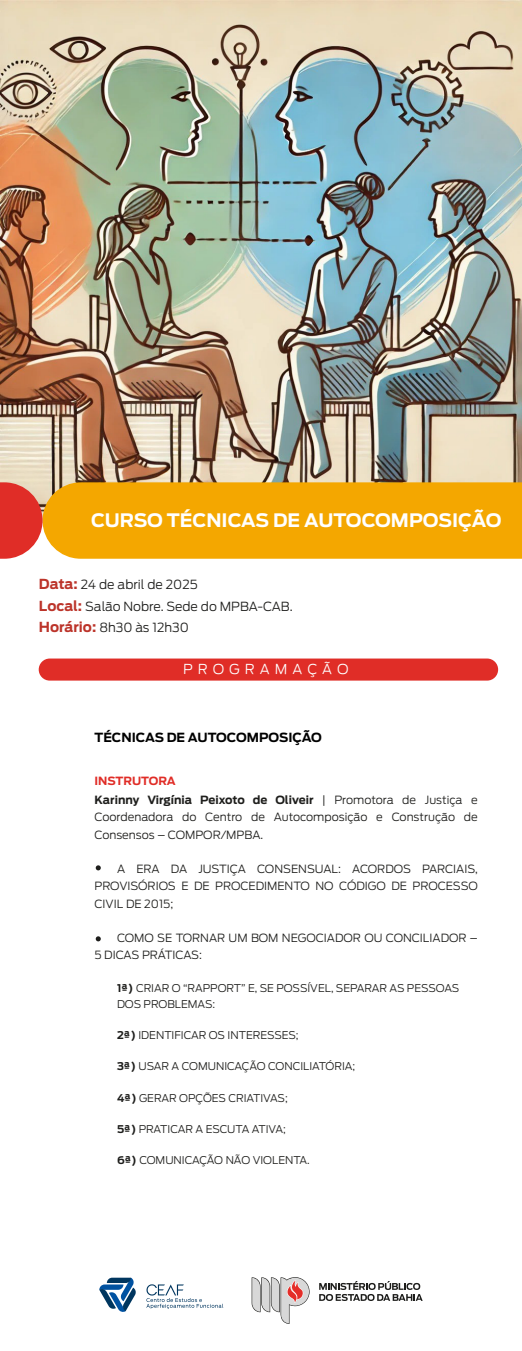
<style>
.page{position:relative;width:522px;height:1351px;background:#fff}
.page>*{position:absolute;margin:0;border:0;box-sizing:border-box;transform-origin:0 0}
.t1{font:700 18.44px "Antenna";letter-spacing:-.005em;color:#fff}
.t2{font:300 13.75px "Antenna";color:#fff}
.t3{font:700 12.56px "Antenna";color:#000}
.t4{font:300 12.5px/21.5px "Antenna";color:#1e1e1c}
.t5{font:300 11.25px/17.2px "Antenna";color:#1e1e1c;text-align:justify}
.t6{font:700 11.25px "Antenna";color:#e02d27}
.t7{font:300 10.62px/15.6px "Antenna";color:#1e1e1c}
.s1{font-weight:700;font-size:13.75px;color:#bc342a}
.s2{font-weight:700}
</style>
<div class="page">
<img style="left:0;top:0;width:522px;height:482px">
<div style="left:43px;top:482px;width:479px;height:77px;background:#f4a700"></div>
<svg style="left:0;top:482px;width:43px;height:77px;background:#e3544c"></svg>
<div style="left:39px;top:658px;width:459px;height:22px;background:#e02d27;border-radius:11px"></div>
<svg style="left:252px;top:1277px;width:58px;height:46px"></svg>
<svg style="left:319px;top:1281px;width:104px;height:19px"></svg>
<svg style="left:99px;top:1277px;width:37px;height:35px"></svg>
<svg style="left:146px;top:1284px;width:77px;height:24px"></svg>
<svg style="left:96px;top:865px;width:5px;height:5px"></svg>
<svg style="left:96px;top:936px;width:5px;height:5px"></svg>
<h1 class="t1" style="left:91px;top:509px;width:412px">CURSO TÉCNICAS DE AUTOCOMPOSIÇÃO</h1>
<p class="t4" style="left:39px;top:574px;width:255px"><span class="s1">Data:</span> 24 de abril de 2025<br><span class="s1">Local:</span> Salão Nobre. Sede do MPBA-CAB.<br><span class="s1">Horário:</span> 8h30 às 12h30</p>
<p class="t2" style="left:183px;top:660px;width:167px;rotate:1deg">PROGRAMAÇÃO</p>
<p class="t3" style="left:95px;top:730px;width:229px">TÉCNICAS DE AUTOCOMPOSIÇÃO</p>
<p class="t6" style="left:94px;top:774px;width:83px">INSTRUTORA</p>
<p class="t5" style="left:94px;top:791px;width:385px"><span class="s2">Karinny Virgínia Peixoto de Oliveir</span> | Promotora de Justiça e Coordenadora do Centro de Autocomposição e Construção de Consensos – COMPOR/MPBA.</p>
<p class="t5" style="left:94px;top:860px;width:385px;text-indent:22px">A ERA DA JUSTIÇA CONSENSUAL: ACORDOS PARCIAIS, PROVISÓRIOS E DE PROCEDIMENTO NO CÓDIGO DE PROCESSO CIVIL DE 2015;</p>
<p class="t5" style="left:94px;top:929px;width:385px;text-indent:22px">COMO SE TORNAR UM BOM NEGOCIADOR OU CONCILIADOR –<br>5 DICAS PRÁTICAS:</p>
<p class="t7" style="left:117px;top:980px;width:344px"><span class="s2">1ª)</span> CRIAR O “RAPPORT” E, SE POSSÍVEL, SEPARAR AS PESSOAS<br>DOS PROBLEMAS:</p>
<p class="t7" style="left:117px;top:1027px;width:183px"><span class="s2">2ª)</span> IDENTIFICAR OS INTERESSES;</p>
<p class="t7" style="left:117px;top:1058px;width:240px"><span class="s2">3ª)</span> USAR A COMUNICAÇÃO CONCILIATÓRIA;</p>
<p class="t7" style="left:117px;top:1090px;width:172px"><span class="s2">4ª)</span> GERAR OPÇÕES CRIATIVAS;</p>
<p class="t7" style="left:117px;top:1121px;width:170px"><span class="s2">5ª)</span> PRATICAR A ESCUTA ATIVA;</p>
<p class="t7" style="left:117px;top:1152px;width:194px"><span class="s2">6ª)</span> COMUNICAÇÃO NÃO VIOLENTA.</p>
</div>
